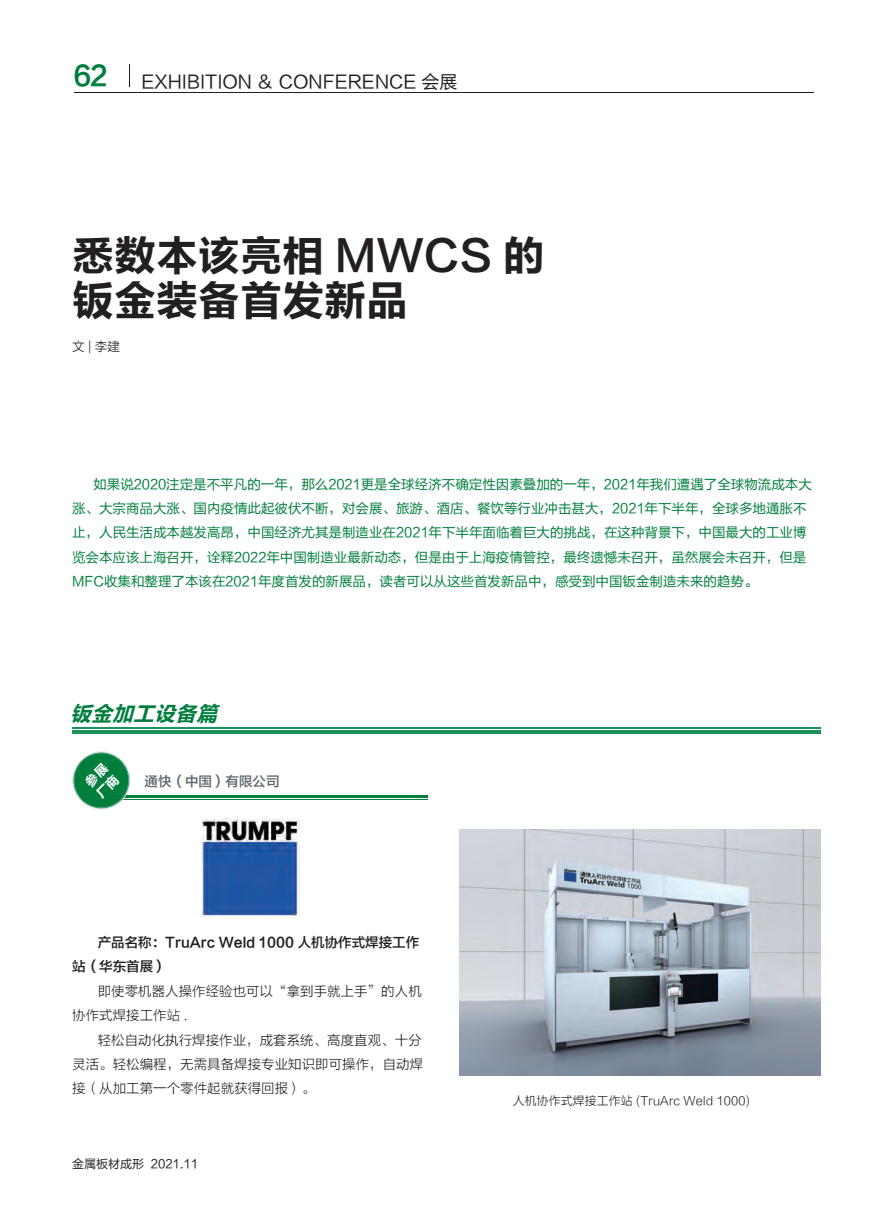
<style>
.page{position:relative;width:893px;height:1212px;background:#fff}
.page>*{position:absolute;margin:0;border:0;box-sizing:border-box;transform-origin:0 0}
.t1{font:42px/45px "FZLTCHJW GB1 0";color:#231f20}
.t2{font:italic 21px "FZLTCHJW GB1 0";color:#007e3d}
.t3{font:18px "FZLTHK GBK1 0";color:#231f20}
.t4{font:13.5px/24.3px "FZLTHK GBK1 0";color:#007e3d}
.t5{font:13.5px/24.3px "FZLTXHK";color:#231f20}
.t6{font:13.5px/24.3px "FZLTZHK GBK1 0";color:#231f20}
.t7{font:13.5px "FZLTZHK GBK1 0";color:#5f696f}
.t8{font:13.05px/15.8px "FZLTCHJW GB1 0";color:#fff}
.t9{font:12.75px "FZLTXHK";color:#231f20}
.t10{font:12px "FZLTXHK";color:#231f20}
.t11{font:12px "FZLTHK GBK1 0";color:#231f20}
</style>
<div class="page">
<hr style="left:74px;top:92px;width:739px;height:1px;background:#231f20">
<hr style="left:108px;top:796px;width:320px;height:2px;background:#007e3d">
<hr style="left:108px;top:799px;width:320px;height:1px;background:#007e3d">
<svg style="left:72px;top:751px;width:58px;height:58px"></svg>
<hr style="left:72px;top:728px;width:749px;height:1px;background:#1d935b">
<hr style="left:72px;top:731px;width:749px;height:3px;background:#1d935b">
<img style="left:201px;top:819px;width:99px;height:98px">
<img style="left:459px;top:830px;width:361px;height:246px">
<h3 class="t3" style="left:74px;top:72px;width:385px"><sup>62</sup> EXHIBITION ＆ CONFERENCE 会展</h3>
<h1 class="t1" style="left:72px;top:234px;width:474px">悉数本该亮相 MWCS 的钣金装备首发新品</h1>
<p class="t9" style="left:72px;top:340px;width:50px">文|李建</p>
<p class="t4" style="left:72px;top:472px;width:741px;text-indent:21px">如果说2020注定是不平凡的一年，那么2021更是全球经济不确定性因素叠加的一年，2021年我们遭遇了全球物流成本大涨、大宗商品大涨、国内疫情此起彼伏不断，对会展、旅游、酒店、餐饮等行业冲击甚大，2021年下半年，全球多地通胀不止，人民生活成本越发高昂，中国经济尤其是制造业在2021年下半年面临着巨大的挑战，在这种背景下，中国最大的工业博览会本应该上海召开，诠释2022年中国制造业最新动态，但是由于上海疫情管控，最终遗憾未召开，虽然展会未召开，但是MFC收集和整理了本该在2021年度首发的新展品，读者可以从这些首发新品中，感受到中国钣金制造未来的趋势。</p>
<h2 class="t2" style="left:70px;top:702px;width:155px">钣金加工设备篇</h2>
<p class="t8" style="left:82px;top:779px;width:28px;rotate:-45deg">参展厂商</p>
<p class="t7" style="left:145px;top:774px;width:136px">通快（中国）有限公司</p>
<p class="t6" style="left:72px;top:931px;width:348px;text-indent:26px">产品名称：TruArc Weld 1000 人机协作式焊接工作站（华东首展）</p>
<p class="t5" style="left:72px;top:979px;width:351px;text-indent:26px">即使零机器人操作经验也可以“拿到手就上手”的人机协作式焊接工作站 .</p>
<p class="t5" style="left:72px;top:1028px;width:352px;text-align:justify;text-indent:26px">轻松自动化执行焊接作业，成套系统、高度直观、十分灵活。轻松编程，无需具备焊接专业知识即可操作，自动焊接（从加工第一个零件起就获得回报）。</p>
<p class="t11" style="left:72px;top:1157px;width:127px">金属板材成形 2021.11</p>
<p class="t10" style="left:513px;top:1094px;width:239px">人机协作式焊接工作站 (TruArc Weld 1000)</p>
</div>
